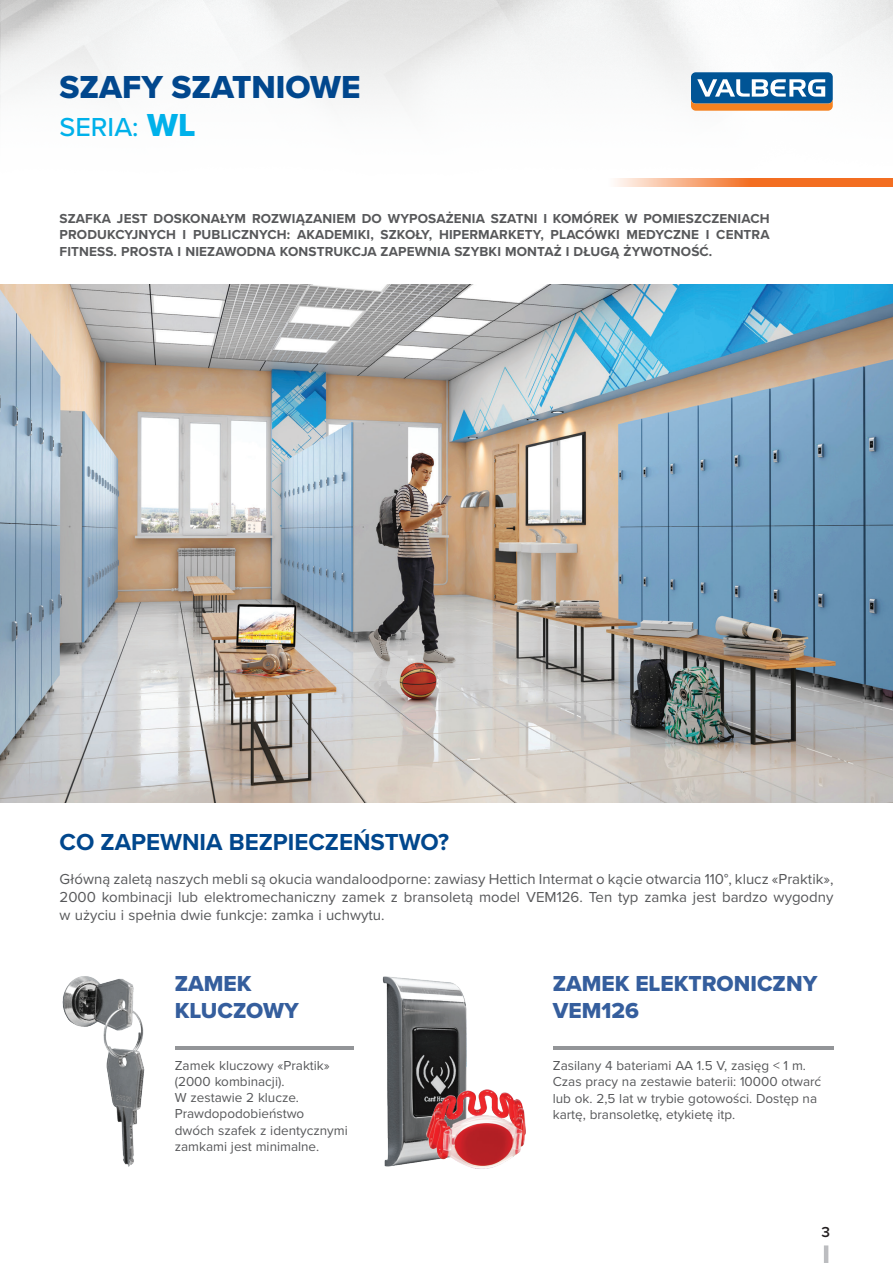
<style>
.page{position:relative;width:893px;height:1263px;background:#fff}
.page>*{position:absolute;margin:0;border:0;box-sizing:border-box;transform-origin:0 0}
.t1{font:33px "Proxima Nova Extrabld";color:#01478d}
.t2{font:500 27px "Proxima Nova";color:#00b1ea}
.Paragraph_Style_1{font:700 24px "Proxima Nova";color:#01478d}
.Paragraph_Style_1-2{font:22.5px/27px "Proxima Nova Extrabld";color:#355e9d}
.t3{font:15px/18px "Proxima Nova";color:#57585a;text-align:justify}
.t4{font:600 15px "Proxima Nova";color:#231f20}
.t5{font:13.5px/16.2px "Proxima Nova";color:#57585a}
.t6{font:700 13.5px/16.2px "Proxima Nova";letter-spacing:.01em;color:#57585a;text-align:justify}
.s1{font-family:"Proxima Nova Extrabld";font-weight:400;font-size:33px}
</style>
<div class="page">
<img style="left:0;top:0;width:893px;height:179px">
<div style="left:691px;top:72px;width:142px;height:32px;background:#005495;border-radius:5px"></div>
<svg style="left:691px;top:79px;width:142px;height:32px"></svg>
<svg style="left:615px;top:179px;width:278px;height:8px;background:#f58f54"></svg>
<hr style="left:824px;top:1245px;width:4px;height:18px;background:#bcbdc0">
<img style="left:0;top:285px;width:893px;height:517px">
<img style="left:62px;top:976px;width:83px;height:191px">
<img style="left:382px;top:976px;width:85px;height:191px">
<img style="left:426px;top:1089px;width:100px;height:80px">
<hr style="left:175px;top:1046px;width:178px;height:4px;background:#939598">
<hr style="left:553px;top:1046px;width:280px;height:4px;background:#939598">
<h1 class="t1" style="left:60px;top:63px;width:302px">SZAFY SZATNIOWE</h1>
<h2 class="t2" style="left:60px;top:107px;width:138px">SERIA: <span class="s1">WL</span></h2>
<p class="t6" style="left:60px;top:210px;width:712px">SZAFKA JEST DOSKONAŁYM ROZWIĄZANIEM DO WYPOSAŻENIA SZATNI I KOMÓREK W POMIESZCZENIACH PRODUKCYJNYCH I PUBLICZNYCH: AKADEMIKI, SZKOŁY, HIPERMARKETY, PLACÓWKI MEDYCZNE I CENTRA FITNESS. PROSTA I NIEZAWODNA KONSTRUKCJA ZAPEWNIA SZYBKI MONTAŻ I DŁUGĄ ŻYWOTNOŚĆ.</p>
<p class="Paragraph_Style_1" style="left:60px;top:824px;width:391px">CO ZAPEWNIA BEZPIECZEŃSTWO?</p>
<p class="t3" style="left:60px;top:869px;width:775px">Główną zaletą naszych mebli są okucia wandaloodporne: zawiasy Hettich Intermat o kącie otwarcia 110°, klucz «Praktik», 2000 kombinacji lub elektromechaniczny zamek z bransoletą model VEM126. Ten typ zamka jest bardzo wygodny w użyciu i spełnia dwie funkcje: zamka i uchwytu.</p>
<p class="Paragraph_Style_1-2" style="left:175px;top:969px;width:126px">ZAMEK<br>KLUCZOWY</p>
<p class="t5" style="left:175px;top:1057px;width:157px">Zamek kluczowy «Praktik»</p>
<p class="t5" style="left:175px;top:1073px;width:126px">(2000 kombinacji).<br>W zestawie 2 klucze.</p>
<p class="t5" style="left:175px;top:1105px;width:131px">Prawdopodobieństwo</p>
<p class="t5" style="left:175px;top:1121px;width:175px">dwóch szafek z identycznymi zamkami jest minimalne.</p>
<p class="Paragraph_Style_1-2" style="left:553px;top:969px;width:266px">ZAMEK ELEKTRONICZNY<br>VEM126</p>
<p class="t5" style="left:553px;top:1057px;width:270px">Zasilany 4 bateriami AA 1.5 V, zasięg &lt; 1 m.<br>Czas pracy na zestawie baterii: 10000 otwarć lub ok. 2,5 lat w trybie gotowości. Dostęp na kartę, bransoletkę, etykietę itp.</p>
<p class="t4" style="left:821px;top:1221px;width:10px">3</p>
</div>
